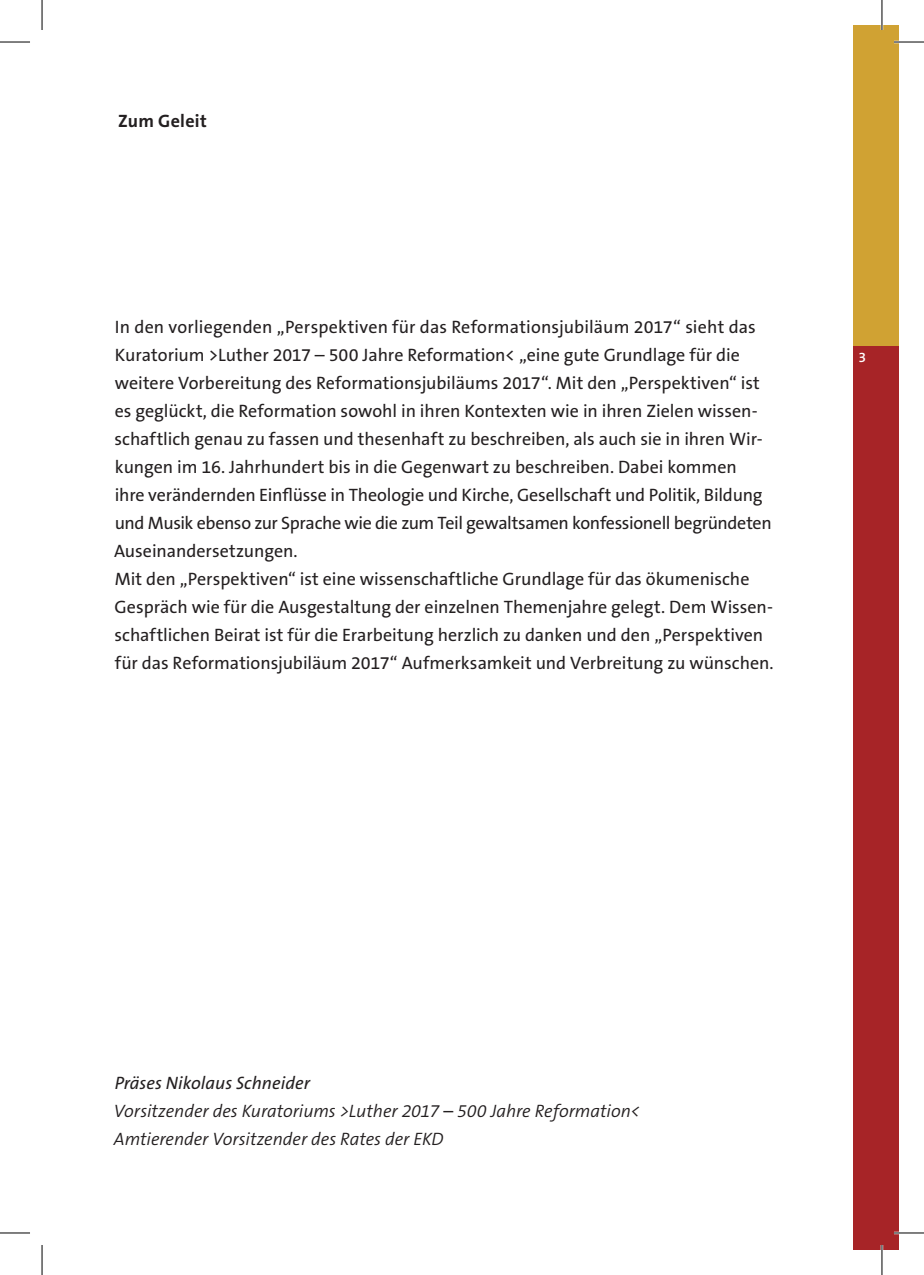
<style>
.page{position:relative;width:924px;height:1275px;background:#fff}
.page>*{position:absolute;margin:0;border:0;box-sizing:border-box;transform-origin:0 0}
.t1{font:18px/28px "The Sans B5 Plain";letter-spacing:-.005em;color:#231f20}
.t2{font:italic 300 18px/28px "The Sans B4";letter-spacing:-.005em;color:#231f20}
.t3{font:italic 18px "The Sans B5 Plain";color:#231f20}
.t4{font:700 18px "The Sans B7";letter-spacing:.015em;color:#231f20}
.t5{font:600 14px "The Sans B6";color:#fff}
.s1{font-family:"The Sans B5 Plain";font-weight:400;font-style:normal}
</style>
<div class="page">
<div style="left:853px;top:346px;width:45px;height:904px;background:#a72427"></div>
<div style="left:853px;top:25px;width:45px;height:321px;background:#d0a233"></div>
<hr style="left:893px;top:41px;width:30px;height:2px;background:#fff">
<hr style="left:893px;top:1231px;width:30px;height:3px;background:#fff">
<hr style="left:880px;top:0;width:2px;height:30px;background:#fff">
<hr style="left:880px;top:1245px;width:2px;height:30px;background:#fff">
<hr style="left:0;top:42px;width:30px;height:1px;background:#000">
<hr style="left:893px;top:42px;width:30px;height:1px;background:#000">
<hr style="left:0;top:1232px;width:30px;height:1px;background:#000">
<hr style="left:893px;top:1232px;width:30px;height:1px;background:#000">
<hr style="left:42px;top:0;width:1px;height:30px;background:#000">
<hr style="left:42px;top:1245px;width:1px;height:30px;background:#000">
<hr style="left:881px;top:0;width:1px;height:30px;background:#000">
<hr style="left:881px;top:1245px;width:1px;height:30px;background:#000">
<p class="t4" style="left:118px;top:112px;width:90px">Zum Geleit</p>
<p class="t1" style="left:114px;top:314px;width:660px">In den vorliegenden „Perspektiven für das Reformationsjubiläum 2017“ sieht das Kuratorium &gt;Luther 2017 – 500 Jahre Reformation&lt; „eine gute Grundlage für die weitere Vorbereitung des Reformationsjubiläums 2017“. Mit den „Perspektiven“ ist es geglückt, die Reformation sowohl in ihren Kontexten wie in ihren Zielen wissen&shy;schaftlich genau zu fassen und thesenhaft zu beschreiben, als auch sie in ihren Wir&shy;kungen im 16. Jahrhundert bis in die Gegenwart zu beschreiben. Dabei kommen<br>ihre verändernden Einflüsse in Theologie und Kirche, Gesellschaft und Politik, Bildung und Musik ebenso zur Sprache wie die zum Teil gewaltsamen konfessionell begründeten Auseinandersetzungen.<br>Mit den „Perspektiven“ ist eine wissenschaftliche Grundlage für das ökumenische Gespräch wie für die Ausgestaltung der einzelnen Themenjahre gelegt. Dem Wissen&shy;schaftlichen Beirat ist für die Erarbeitung herzlich zu danken und den „Perspektiven für das Reformationsjubiläum 2017“ Aufmerksamkeit und Verbreitung zu wünschen.</p>
<p class="t5" style="left:858px;top:350px;width:9px">3</p>
<p class="t3" style="left:115px;top:1073px;width:197px">Präses Nikolaus Schneider</p>
<p class="t2" style="left:114px;top:1098px;width:527px">Vorsitzender des Kuratoriums &gt;Luther 2017 <span class="s1">–</span> 500 Jahre Reformation&lt;<br>Amtierender Vorsitzender des Rates der EKD</p>
</div>
